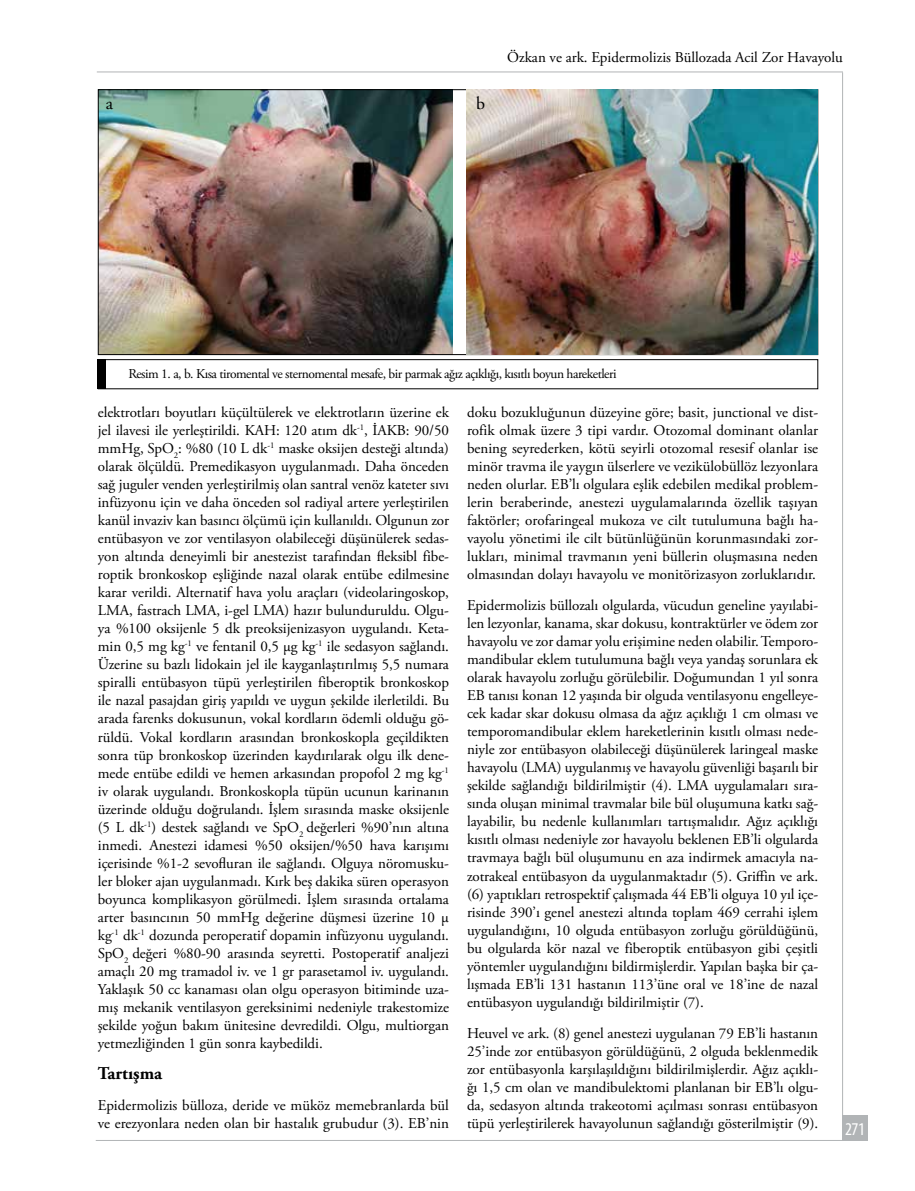
<style>
.page{position:relative;width:915px;height:1191px;background:#fff}
.page>*{position:absolute;margin:0;border:0;box-sizing:border-box;transform-origin:0 0}
.t1{font:700 18px "Adobe Garamond Pro";color:#000}
.t2{font:condensed 18px "Myriad Pro";color:#fff}
.t3{font:18px "Adobe Garamond Pro";color:#000}
.t4{font:15px/18px "Adobe Garamond Pro";color:#000;text-align:justify}
.t5{font:13.5px "Adobe Garamond Pro";letter-spacing:-.035em;color:#000}
</style>
<div class="page">
<img style="left:100px;top:91px;width:352px;height:262px">
<img style="left:466px;top:90px;width:351px;height:264px">
<div style="left:98px;top:359px;width:719px;height:30px;border:1px solid #000"></div>
<div style="left:98px;top:360px;width:8px;height:29px;background:#000"></div>
<hr style="left:97px;top:72px;width:745px;height:1px;background:#b1b4b6">
<hr style="left:96px;top:1140px;width:745px;height:1px;background:#b1b4b6">
<hr style="left:841px;top:72px;width:1px;height:1050px;background:#b1b4b6">
<div style="left:841px;top:1114px;width:26px;height:26px;background:#b1b4b6"></div>
<p class="t3" style="left:106px;top:93px;width:7px">a</p>
<p class="t3" style="left:476px;top:93px;width:10px">b</p>
<p class="t4" style="left:507px;top:48px;width:337px">Özkan ve ark. Epidermolizis Büllozada Acil Zor Havayolu</p>
<p class="t5" style="left:128px;top:365px;width:489px">Resim 1. a, b. Kısa tiromental ve sternomental mesafe, bir parmak ağız açıklığı, kısıtlı boyun hareketleri</p>
<p class="t4" style="left:98px;top:403px;width:352px">elektrotları boyutları küçültülerek ve elektrotların üzerine ek jel ilavesi ile yerleştirildi. KAH: 120 atım dk<sup>-1</sup>, İAKB: 90/50 mmHg, SpO<sub>2</sub>: %80 (10 L dk<sup>-1</sup> maske oksijen desteği altında) olarak ölçüldü. Premedikasyon uygulanmadı. Daha önceden sağ juguler venden yerleştirilmiş olan santral venöz kateter sıvı infüzyonu için ve daha önceden sol radiyal artere yerleştirilen kanül invaziv kan basıncı ölçümü için kullanıldı. Olgunun zor entübasyon ve zor ventilasyon olabileceği düşünülerek sedas&shy;yon altında deneyimli bir anestezist tarafından fleksibl fibe&shy;roptik bronkoskop eşliğinde nazal olarak entübe edilmesine karar verildi. Alternatif hava yolu araçları (videolaringoskop, LMA, fastrach LMA, i-gel LMA) hazır bulunduruldu. Olgu&shy;ya %100 oksijenle 5 dk preoksijenizasyon uygulandı. Keta&shy;min 0,5 mg kg<sup>-1</sup> ve fentanil 0,5 μg kg<sup>-1</sup> ile sedasyon sağlandı.<br>Üzerine su bazlı lidokain jel ile kayganlaştırılmış 5,5 numara spiralli entübasyon tüpü yerleştirilen fiberoptik bronkoskop ile nazal pasajdan giriş yapıldı ve uygun şekilde ilerletildi. Bu arada farenks dokusunun, vokal kordların ödemli olduğu gö&shy;rüldü. Vokal kordların arasından bronkoskopla geçildikten sonra tüp bronkoskop üzerinden kaydırılarak olgu ilk dene&shy;mede entübe edildi ve hemen arkasından propofol 2 mg kg<sup>-1 </sup>iv olarak uygulandı. Bronkoskopla tüpün ucunun karinanın üzerinde olduğu doğrulandı. İşlem sırasında maske oksijenle (5 L dk<sup>-1</sup>) destek sağlandı ve SpO<sub>2</sub> değerleri %90’nın altına inmedi. Anestezi idamesi %50 oksijen/%50 hava karışımı içerisinde %1-2 sevofluran ile sağlandı. Olguya nöromusku&shy;ler bloker ajan uygulanmadı. Kırk beş dakika süren operasyon boyunca komplikasyon görülmedi. İşlem sırasında ortalama arter basıncının 50 mmHg değerine düşmesi üzerine 10 µ kg<sup>-1</sup> dk<sup>-1</sup> dozunda peroperatif dopamin infüzyonu uygulandı.<br>SpO<sub>2</sub> değeri %80-90 arasında seyretti. Postoperatif analjezi amaçlı 20 mg tramadol iv. ve 1 gr parasetamol iv. uygulandı.<br>Yaklaşık 50 cc kanaması olan olgu operasyon bitiminde uza&shy;mış mekanik ventilasyon gereksinimi nedeniyle trakestomize şekilde yoğun bakım ünitesine devredildi. Olgu, multiorgan yetmezliğinden 1 gün sonra kaybedildi.</p>
<p class="t1" style="left:98px;top:1062px;width:66px">Tartışma</p>
<p class="t4" style="left:98px;top:1096px;width:352px">Epidermolizis bülloza, deride ve müköz memebranlarda bül ve erezyonlara neden olan bir hastalık grubudur (3). EB’nin</p>
<p class="t4" style="left:467px;top:403px;width:352px">doku bozukluğunun düzeyine göre; basit, junctional ve dist&shy;rofik olmak üzere 3 tipi vardır. Otozomal dominant olanlar bening seyrederken, kötü seyirli otozomal resesif olanlar ise minör travma ile yaygın ülserlere ve vezikülobüllöz lezyonlara neden olurlar. EB’lı olgulara eşlik edebilen medikal problem&shy;lerin beraberinde, anestezi uygulamalarında özellik taşıyan faktörler; orofaringeal mukoza ve cilt tutulumuna bağlı ha&shy;vayolu yönetimi ile cilt bütünlüğünün korunmasındaki zor&shy;lukları, minimal travmanın yeni büllerin oluşmasına neden olmasından dolayı havayolu ve monitörizasyon zorluklarıdır.</p>
<p class="t4" style="left:467px;top:597px;width:352px">Epidermolizis büllozalı olgularda, vücudun geneline yayılabi&shy;len lezyonlar, kanama, skar dokusu, kontraktürler ve ödem zor havayolu ve zor damar yolu erişimine neden olabilir. Temporo&shy;mandibular eklem tutulumuna bağlı veya yandaş sorunlara ek olarak havayolu zorluğu görülebilir. Doğumundan 1 yıl sonra EB tanısı konan 12 yaşında bir olguda ventilasyonu engelleye&shy;cek kadar skar dokusu olmasa da ağız açıklığı 1 cm olması ve temporomandibular eklem hareketlerinin kısıtlı olması nede&shy;niyle zor entübasyon olabileceği düşünülerek laringeal maske havayolu (LMA) uygulanmış ve havayolu güvenliği başarılı bir şekilde sağlandığı bildirilmiştir (4). LMA uygulamaları sıra&shy;sında oluşan minimal travmalar bile bül oluşumuna katkı sağ&shy;layabilir, bu nedenle kullanımları tartışmalıdır. Ağız açıklığı kısıtlı olması nedeniyle zor havayolu beklenen EB’li olgularda travmaya bağlı bül oluşumunu en aza indirmek amacıyla na&shy;zotrakeal entübasyon da uygulanmaktadır (5). Griffin ve ark. (6) yaptıkları retrospektif çalışmada 44 EB’li olguya 10 yıl içe&shy;risinde 390’ı genel anestezi altında toplam 469 cerrahi işlem uygulandığını, 10 olguda entübasyon zorluğu görüldüğünü, bu olgularda kör nazal ve fiberoptik entübasyon gibi çeşitli yöntemler uygulandığını bildirmişlerdir. Yapılan başka bir ça&shy;lışmada EB’li 131 hastanın 113’üne oral ve 18’ine de nazal entübasyon uygulandığı bildirilmiştir (7).</p>
<p class="t4" style="left:467px;top:1024px;width:352px">Heuvel ve ark. (8) genel anestezi uygulanan 79 EB’li hastanın 25’inde zor entübasyon görüldüğünü, 2 olguda beklenmedik zor entübasyonla karşılaşıldığını bildirilmişlerdir. Ağız açıklı&shy;ğı 1,5 cm olan ve mandibulektomi planlanan bir EB’lı olgu&shy;da, sedasyon altında trakeotomi açılması sonrası entübasyon tüpü yerleştirilerek havayolunun sağlandığı gösterilmiştir (9).</p>
<p class="t2" style="left:844px;top:1117px;width:21px">271</p>
</div>
